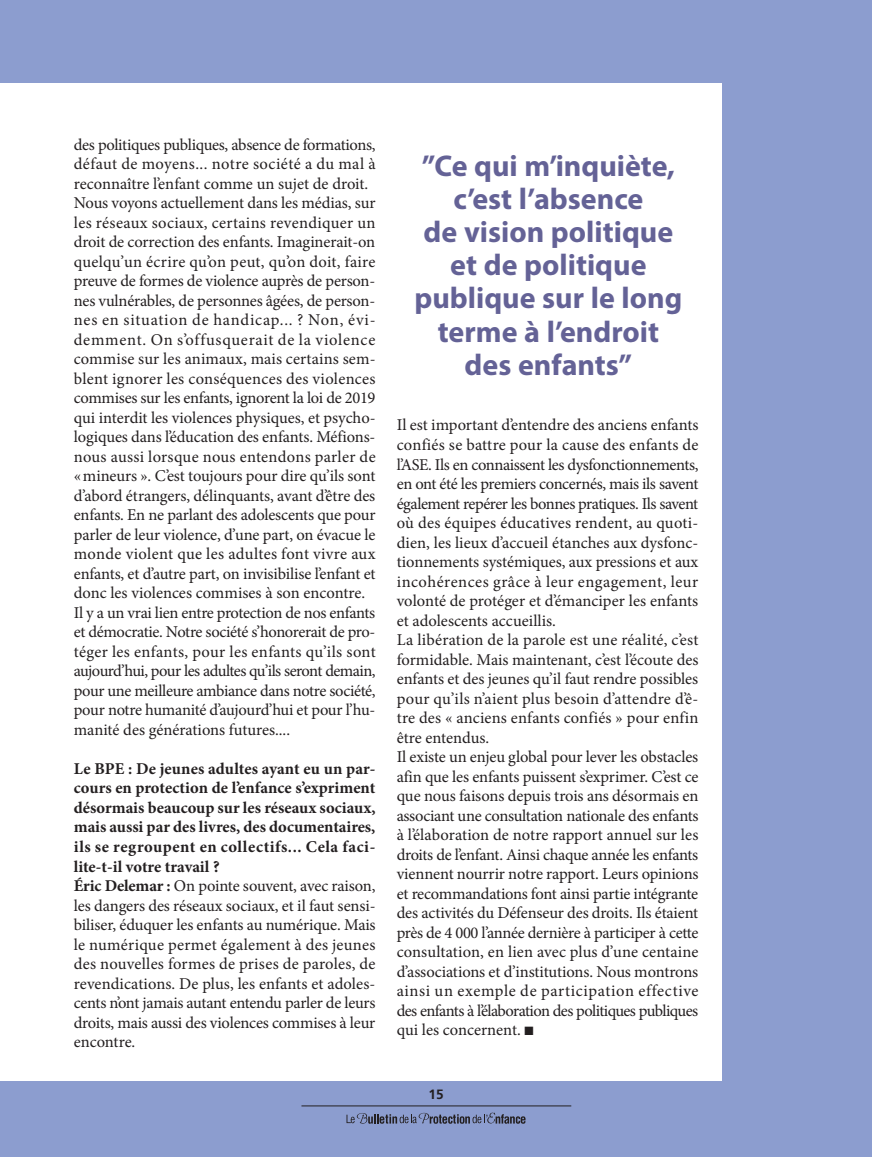
<style>
.page{position:relative;width:872px;height:1157px;background:#8c9dcf}
.page>*{position:absolute;margin:0;border:0;box-sizing:border-box;transform-origin:0 0}
.t1{font:700 30px/33px "Myriad Pro";color:#646296;text-align:center}
.t2{font:16.5px/19.5px "Minion Pro";letter-spacing:-.005em;color:#231f20}
.t3{font:700 13.5px "Frutiger";color:#231f20}
.s1{font-weight:700}
</style>
<div class="page">
<div style="left:0;top:84px;width:721px;height:997px;background:#fff"></div>
<svg style="left:346px;top:1112px;width:179px;height:11px"></svg>
<hr style="left:301px;top:1105px;width:270px;height:1px;background:#231f20">
<p class="t2" style="left:74px;top:136px;width:303px">des politiques publiques, absence de formations, défaut de moyens... notre société a du mal à reconnaître l’enfant comme un sujet de droit.<br>Nous voyons actuellement dans les médias, sur les réseaux sociaux, certains revendiquer un droit de correction des enfants. Imaginerait-on quelqu’un écrire qu’on peut, qu’on doit, faire preuve de formes de violence auprès de person&shy;nes vulnérables, de personnes âgées, de person&shy;nes en situation de handicap... ? Non, évi&shy;demment. On s’offusquerait de la violence commise sur les animaux, mais certains sem&shy;blent ignorer les conséquences des violences commises sur les enfants, ignorent la loi de 2019 qui interdit les violences physiques, et psycho&shy;logiques dans l’éducation des enfants. Méfions&shy;nous aussi lorsque nous entendons parler de «mineurs ». C’est toujours pour dire qu’ils sont d’abord étrangers, délinquants, avant d’être des enfants. En ne parlant des adolescents que pour parler de leur violence, d’une part, on évacue le monde violent que les adultes font vivre aux enfants, et d’autre part, on invisibilise l’enfant et donc les violences commises à son encontre.<br>Il y a un vrai lien entre protection de nos enfants et démocratie. Notre société s’honorerait de pro&shy;téger les enfants, pour les enfants qu’ils sont aujourd’hui, pour les adultes qu’ils seront demain, pour une meilleure ambiance dans notre société, pour notre humanité d’aujourd’hui et pour l’hu&shy;manité des générations futures....</p>
<p class="t2" style="left:74px;top:760px;width:303px"><span class="s1">Le BPE : De jeunes adultes ayant eu un par&shy;cours en protection de l’enfance s’expriment désormais beaucoup sur les réseaux sociaux, mais aussi par des livres, des documentaires, ils se regroupent en collectifs... Cela faci&shy;lite-t-il votre travail ?<br>Éric Delemar :</span> On pointe souvent, avec raison, les dangers des réseaux sociaux, et il faut sensi&shy;biliser, éduquer les enfants au numérique. Mais le numérique permet également à des jeunes des nouvelles formes de prises de paroles, de revendications. De plus, les enfants et adoles&shy;cents n’ont jamais autant entendu parler de leurs droits, mais aussi des violences commises à leur encontre.</p>
<h1 class="t1" style="left:414px;top:152px;width:269px">”Ce qui m’inquiète, c’est l’absence<br>de vision politique et de politique publique sur le long terme à l’endroit des enfants”</h1>
<p class="t2" style="left:397px;top:417px;width:303px">Il est important d’entendre des anciens enfants confiés se battre pour la cause des enfants de l’ASE. Ils en connaissent les dysfonctionnements, en ont été les premiers concernés, mais ils savent également repérer les bonnes pratiques. Ils savent où des équipes éducatives rendent, au quoti&shy;dien, les lieux d’accueil étanches aux dysfonc&shy;tionnements systémiques, aux pressions et aux incohérences grâce à leur engagement, leur volonté de protéger et d’émanciper les enfants et adolescents accueillis.<br>La libération de la parole est une réalité, c’est formidable. Mais maintenant, c’est l’écoute des enfants et des jeunes qu’il faut rendre possibles pour qu’ils n’aient plus besoin d’attendre d’ê&shy;tre des « anciens enfants confiés » pour enfin être entendus.<br>Il existe un enjeu global pour lever les obstacles afin que les enfants puissent s’exprimer. C’est ce que nous faisons depuis trois ans désormais en associant une consultation nationale des enfants à l’élaboration de notre rapport annuel sur les droits de l’enfant. Ainsi chaque année les enfants viennent nourrir notre rapport. Leurs opinions et recommandations font ainsi partie intégrante des activités du Défenseur des droits. Ils étaient près de 4 000 l’année dernière à participer à cette consultation, en lien avec plus d’une centaine d’associations et d’institutions. Nous montrons ainsi un exemple de participation effective des enfants à l’élaboration des politiques publiques qui les concernent. ■</p>
<p class="t3" style="left:428px;top:1086px;width:17px">15</p>
</div>
